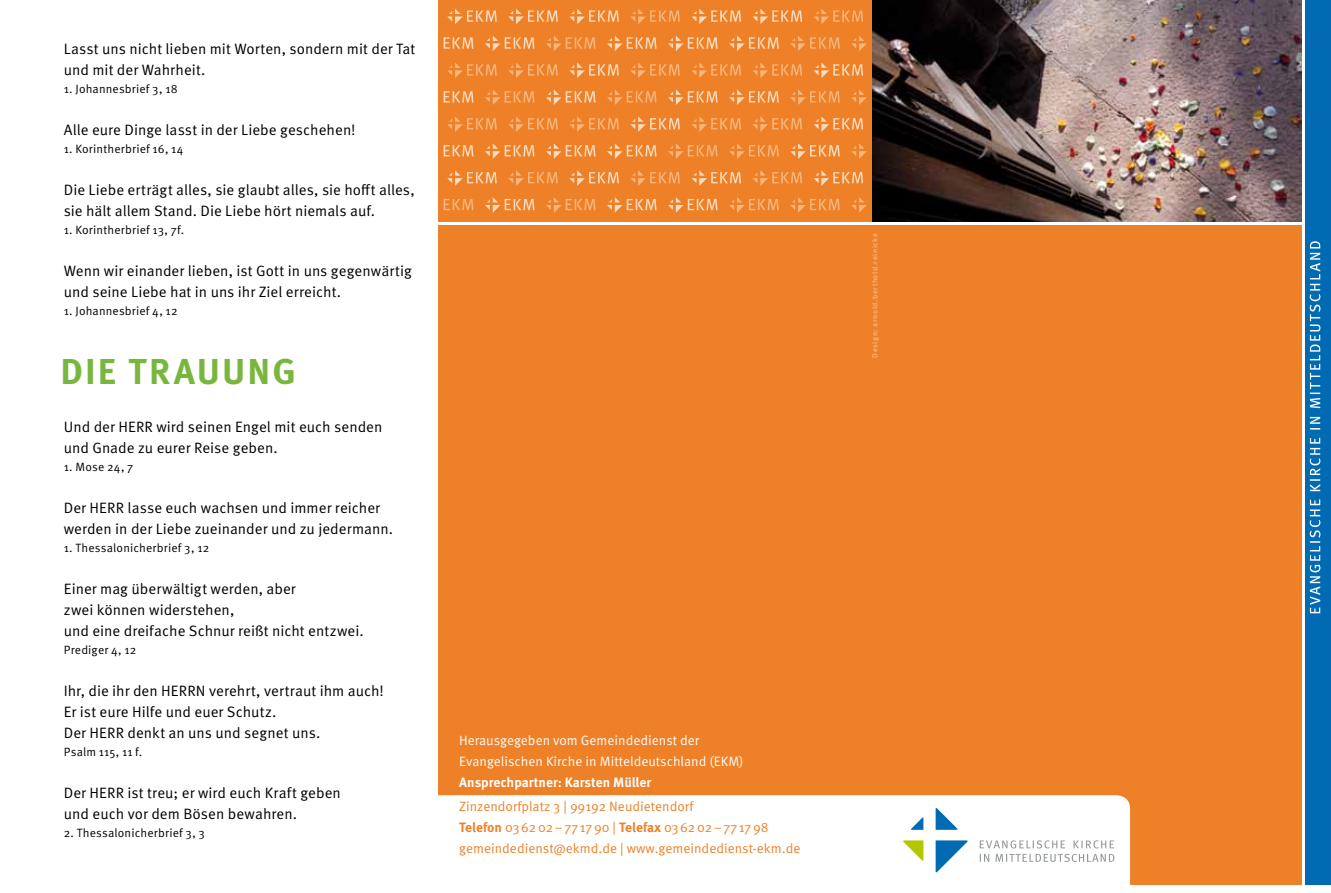
<style>
.page{position:relative;width:1331px;height:893px;background:#fff}
.page>*{position:absolute;margin:0;border:0;box-sizing:border-box;transform-origin:0 0}
.t1{font:700 36px "Meta OT";letter-spacing:.06em;color:#79b63e}
.t2{font:15px/21px "Meta OT";color:#000}
.t3{font:13.5px/21px "Meta OT";color:#ee8027}
.t4{font:13.5px/21px "Meta OT";color:#fff}
.t5{font:700 13.5px "Meta OT";color:#fff}
.t6{font:12px "Meta OT";letter-spacing:.01em;color:#000}
.t7{font:7.5px "Meta OT";letter-spacing:.08em;color:#f9c393}
.s1{font-weight:700}
</style>
<div class="page">
<img style="left:872px;top:0;width:429px;height:221px">
<div style="left:438px;top:225px;width:863px;height:659px;background:#ee8027"></div>
<div style="left:438px;top:795px;width:692px;height:89px;background:#fff"></div>
<div style="left:438px;top:0;width:434px;height:221px;background:#ee8027"></div>
<svg style="left:903px;top:808px;width:65px;height:65px;background:#c5dce1"></svg>
<svg style="left:980px;top:854px;width:134px;height:8px"></svg>
<svg style="left:980px;top:840px;width:134px;height:8px"></svg>
<svg style="left:447px;top:63px;width:50px;height:15px"></svg>
<svg style="left:447px;top:117px;width:50px;height:15px"></svg>
<svg style="left:508px;top:63px;width:50px;height:15px"></svg>
<svg style="left:508px;top:117px;width:50px;height:15px"></svg>
<svg style="left:569px;top:117px;width:50px;height:15px"></svg>
<svg style="left:630px;top:63px;width:50px;height:15px"></svg>
<svg style="left:630px;top:9px;width:50px;height:15px"></svg>
<svg style="left:485px;top:90px;width:49px;height:15px"></svg>
<svg style="left:546px;top:36px;width:49px;height:15px"></svg>
<svg style="left:607px;top:90px;width:49px;height:15px"></svg>
<svg style="left:692px;top:63px;width:49px;height:15px"></svg>
<svg style="left:692px;top:117px;width:49px;height:15px"></svg>
<svg style="left:753px;top:63px;width:49px;height:15px"></svg>
<svg style="left:753px;top:117px;width:49px;height:15px"></svg>
<svg style="left:814px;top:9px;width:49px;height:15px"></svg>
<svg style="left:790px;top:90px;width:50px;height:15px"></svg>
<svg style="left:790px;top:36px;width:50px;height:15px"></svg>
<svg style="left:851px;top:90px;width:16px;height:15px"></svg>
<svg style="left:851px;top:36px;width:16px;height:15px"></svg>
<svg style="left:508px;top:170px;width:50px;height:16px"></svg>
<svg style="left:630px;top:170px;width:50px;height:16px"></svg>
<svg style="left:668px;top:144px;width:50px;height:15px"></svg>
<svg style="left:753px;top:170px;width:49px;height:16px"></svg>
<svg style="left:729px;top:144px;width:50px;height:15px"></svg>
<svg style="left:851px;top:144px;width:16px;height:15px"></svg>
<svg style="left:444px;top:199px;width:29px;height:11px"></svg>
<svg style="left:546px;top:197px;width:49px;height:16px"></svg>
<svg style="left:447px;top:9px;width:50px;height:15px"></svg>
<svg style="left:508px;top:9px;width:50px;height:15px"></svg>
<svg style="left:569px;top:63px;width:50px;height:15px"></svg>
<svg style="left:569px;top:9px;width:50px;height:15px"></svg>
<svg style="left:630px;top:117px;width:50px;height:15px"></svg>
<svg style="left:444px;top:91px;width:29px;height:12px"></svg>
<svg style="left:444px;top:37px;width:29px;height:12px"></svg>
<svg style="left:485px;top:36px;width:49px;height:15px"></svg>
<svg style="left:546px;top:90px;width:49px;height:15px"></svg>
<svg style="left:607px;top:36px;width:49px;height:15px"></svg>
<svg style="left:668px;top:90px;width:50px;height:15px"></svg>
<svg style="left:668px;top:36px;width:50px;height:15px"></svg>
<svg style="left:692px;top:9px;width:49px;height:15px"></svg>
<svg style="left:753px;top:9px;width:49px;height:15px"></svg>
<svg style="left:814px;top:63px;width:49px;height:15px"></svg>
<svg style="left:814px;top:117px;width:49px;height:15px"></svg>
<svg style="left:729px;top:90px;width:50px;height:15px"></svg>
<svg style="left:729px;top:36px;width:50px;height:15px"></svg>
<svg style="left:447px;top:170px;width:50px;height:16px"></svg>
<svg style="left:569px;top:170px;width:50px;height:16px"></svg>
<svg style="left:444px;top:145px;width:29px;height:11px"></svg>
<svg style="left:485px;top:144px;width:49px;height:15px"></svg>
<svg style="left:546px;top:144px;width:49px;height:15px"></svg>
<svg style="left:607px;top:144px;width:49px;height:15px"></svg>
<svg style="left:692px;top:170px;width:49px;height:16px"></svg>
<svg style="left:814px;top:170px;width:49px;height:16px"></svg>
<svg style="left:790px;top:144px;width:50px;height:15px"></svg>
<svg style="left:485px;top:197px;width:49px;height:16px"></svg>
<svg style="left:607px;top:197px;width:49px;height:16px"></svg>
<svg style="left:668px;top:197px;width:50px;height:16px"></svg>
<svg style="left:729px;top:197px;width:50px;height:16px"></svg>
<svg style="left:790px;top:197px;width:50px;height:16px"></svg>
<svg style="left:851px;top:197px;width:16px;height:16px"></svg>
<div style="left:1305px;top:0;width:26px;height:884px;background:#006ab3"></div>
<svg style="left:1310px;top:241px;width:10px;height:372px"></svg>
<p class="t2" style="left:64px;top:39px;width:353px">Lasst uns nicht lieben mit Worten, sondern mit der Tat und mit der Wahrheit.</p>
<p class="t6" style="left:64px;top:82px;width:115px">1. Johannesbrief 3, 18</p>
<p class="t2" style="left:64px;top:120px;width:293px">Alle eure Dinge lasst in der Liebe geschehen!</p>
<p class="t6" style="left:64px;top:142px;width:121px">1. Korintherbrief 16, 14</p>
<p class="t2" style="left:64px;top:180px;width:352px">Die Liebe erträgt alles, sie glaubt alles, sie hofft alles, sie hält allem Stand. Die Liebe hört niemals auf.</p>
<p class="t6" style="left:64px;top:223px;width:122px">1. Korintherbrief 13, 7f.</p>
<p class="t2" style="left:64px;top:261px;width:350px">Wenn wir einander lieben, ist Gott in uns gegenwärtig und seine Liebe hat in uns ihr Ziel erreicht.</p>
<p class="t6" style="left:64px;top:304px;width:115px">1. Johannesbrief 4, 12</p>
<h1 class="t1" style="left:61px;top:350px;width:237px">DIE TRAUUNG</h1>
<p class="t2" style="left:64px;top:417px;width:320px">Und der HERR wird seinen Engel mit euch senden und Gnade zu eurer Reise geben.</p>
<p class="t6" style="left:64px;top:460px;width:71px">1. Mose 24, 7</p>
<p class="t2" style="left:64px;top:498px;width:331px">Der HERR lasse euch wachsen und immer reicher werden in der Liebe zueinander und zu jedermann.</p>
<p class="t6" style="left:64px;top:541px;width:147px">1. Thessalonicherbrief 3, 12</p>
<p class="t2" style="left:64px;top:579px;width:301px">Einer mag überwältigt werden, aber<br>zwei können widerstehen,<br>und eine dreifache Schnur reißt nicht entzwei.</p>
<p class="t6" style="left:64px;top:643px;width:74px">Prediger 4, 12</p>
<p class="t2" style="left:64px;top:681px;width:322px">Ihr, die ihr den HERRN verehrt, vertraut ihm auch!<br>Er ist eure Hilfe und euer Schutz.<br>Der HERR denkt an uns und segnet uns.</p>
<p class="t6" style="left:64px;top:745px;width:80px">Psalm 115, 11 f.</p>
<p class="t2" style="left:64px;top:783px;width:279px">Der HERR ist treu; er wird euch Kraft geben und euch vor dem Bösen bewahren.</p>
<p class="t6" style="left:64px;top:826px;width:143px">2. Thessalonicherbrief 3, 3</p>
<p class="t4" style="left:459px;top:730px;width:286px">Herausgegeben vom Gemeindedienst der<br>Evangelischen Kirche in Mitteldeutschland (EKM)</p>
<p class="t5" style="left:459px;top:774px;width:193px">Ansprechpartner: Karsten Müller</p>
<p class="t3" style="left:459px;top:796px;width:343px">Zinzendorfplatz 3 | 99192 Neudietendorf<br><span class="s1">Telefon</span> 036202–771790 | <span class="s1">Telefax</span> 036202–771798 gemeindedienst@ekmd.de | www.gemeindedienst-ekm.de</p>
<p class="t7" style="left:870px;top:358px;width:126px;rotate:-90deg">Design: arnold.berthold.reinicke</p>
</div>
